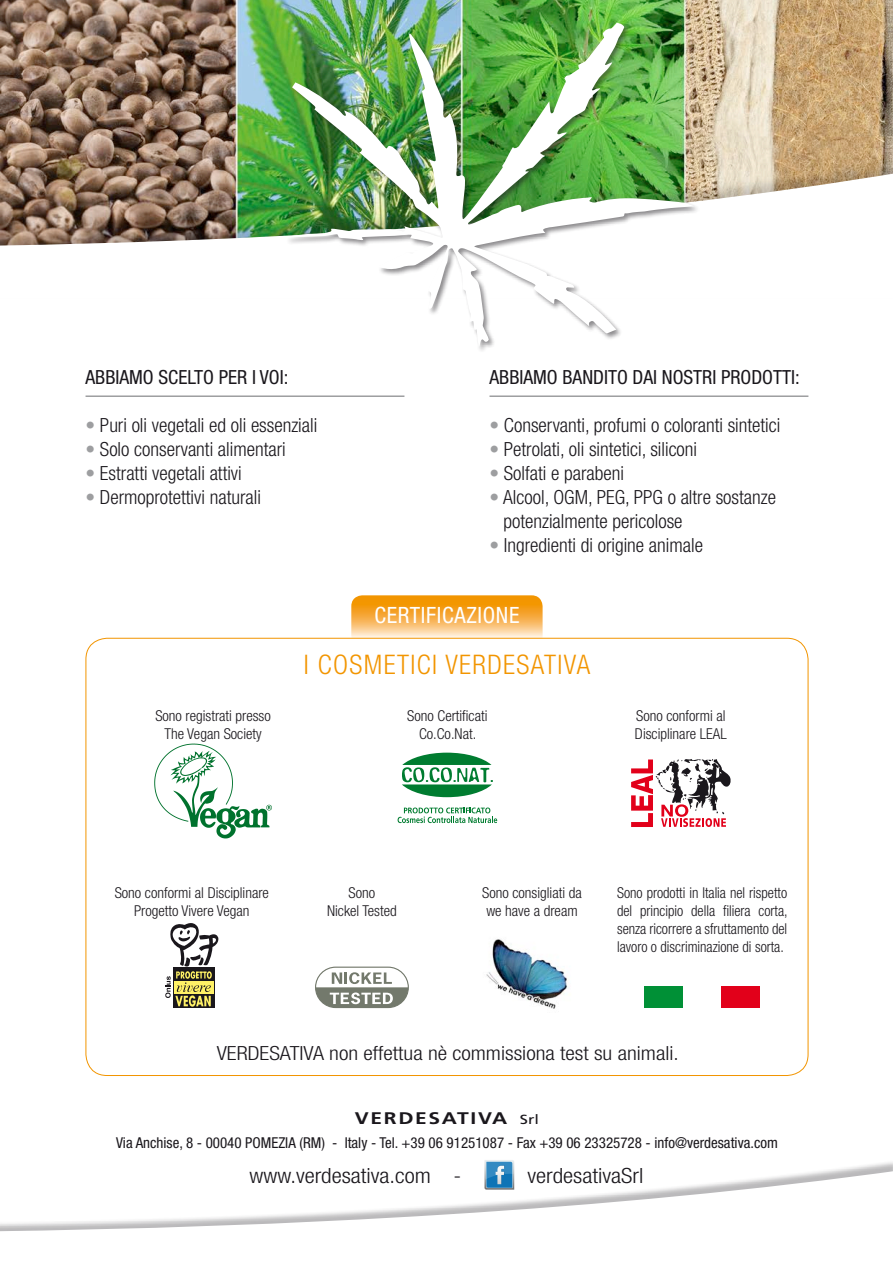
<style>
.page{position:relative;width:893px;height:1263px;background:#fff}
.page>*{position:absolute;margin:0;border:0;box-sizing:border-box;transform-origin:0 0}
.t1{font:300 condensed 27px "Helvetica Neue LT Std";letter-spacing:.05em;color:#f29500}
.t2{font:condensed 22.5px "Helvetica Neue LT Std";letter-spacing:.03em;color:#fff}
.t3{font:300 condensed 21px "Helvetica Neue LT Std";color:#1a171c;scale:1.12 1}
.t4{font:300 condensed 19.5px/24px "Helvetica Neue LT Std";color:#1a171c}
.t5{font:condensed 19.5px "Helvetica Neue LT Std";color:#1a171c}
.t6{font:300 condensed 19.5px "Helvetica Neue LT Std";color:#1a171c;scale:1.13 1}
.t7{font:700 16.8px "Frutiger LT Std";letter-spacing:.08em;color:#1a171c;scale:1.25 1}
.t8{font:300 condensed 15px/18px "Helvetica Neue LT Std";color:#1a171c;text-align:center}
.t9{font:300 condensed 15px/18px "Helvetica Neue LT Std";color:#1a171c;text-align:justify;scale:.96 1}
.t10{font:condensed 15px "Helvetica Neue LT Std";color:#1a171c}
.s1{color:#9d9ea0}
.s2{font-weight:400;font-size:13.2px}
</style>
<div class="page">
<img style="left:0;top:0;width:893px;height:155px">
<div style="left:0;top:155px;width:893px;height:145px;background:#1a171c;opacity:.2"></div>
<img style="left:0;top:171px;width:893px;height:128px">
<div style="left:285px;top:22px;width:416px;height:332px;background:#1a171c;opacity:.5"></div>
<img style="left:285px;top:23px;width:410px;height:324px">
<svg style="left:0;top:1169px;width:893px;height:63px"></svg>
<svg style="left:351px;top:595px;width:192px;height:43px;background:#f7b452"></svg>
<div style="left:645px;top:987px;width:38px;height:21px;background:#009036"></div>
<div style="left:721px;top:987px;width:38px;height:21px;background:#e2001a"></div>
<div style="left:173px;top:968px;width:41px;height:40px;background:#1a171c"></div>
<svg style="left:165px;top:923px;width:53px;height:84px"></svg>
<svg style="left:631px;top:759px;width:100px;height:68px"></svg>
<svg style="left:154px;top:743px;width:118px;height:95px"></svg>
<svg style="left:402px;top:753px;width:91px;height:44px"></svg>
<svg style="left:398px;top:807px;width:99px;height:16px"></svg>
<div style="left:316px;top:967px;width:92px;height:40px;background:#73796c;border-radius:20px"></div>
<svg style="left:316px;top:968px;width:92px;height:36px"></svg>
<div style="left:315px;top:966px;width:94px;height:42px;border:1px solid #73796c;border-radius:20px"></div>
<img style="left:486px;top:939px;width:82px;height:70px">
<hr style="left:86px;top:395px;width:318px;height:2px;background:#9d9ea0">
<hr style="left:489px;top:395px;width:319px;height:2px;background:#9d9ea0">
<svg style="left:484px;top:1160px;width:30px;height:29px"></svg>
<p class="t5" style="left:86px;top:366px;width:204px">ABBIAMO SCELTO PER I VOI:</p>
<p class="t4" style="left:86px;top:413px;width:233px"><span class="s1">•</span> Puri oli vegetali ed oli essenziali</p>
<p class="t4" style="left:86px;top:437px;width:202px"><span class="s1">•</span> Solo conservanti alimentari</p>
<p class="t4" style="left:86px;top:461px;width:158px"><span class="s1">•</span> Estratti vegetali attivi</p>
<p class="t4" style="left:86px;top:485px;width:177px"><span class="s1">•</span> Dermoprotettivi naturali</p>
<p class="t5" style="left:489px;top:366px;width:312px">ABBIAMO BANDITO DAI NOSTRI PRODOTTI:</p>
<p class="t4" style="left:489px;top:413px;width:292px"><span class="s1">•</span> Conservanti, profumi o coloranti sintetici</p>
<p class="t4" style="left:489px;top:437px;width:209px"><span class="s1">•</span> Petrolati, oli sintetici, siliconi</p>
<p class="t4" style="left:489px;top:461px;width:136px"><span class="s1">•</span> Solfati e parabeni</p>
<p class="t4" style="left:504px;top:485px;width:274px;text-indent:-14px"><span class="s1">•</span> Alcool, OGM, PEG, PPG o altre sostanze potenzialmente pericolose</p>
<p class="t4" style="left:489px;top:533px;width:215px"><span class="s1">•</span> Ingredienti di origine animale</p>
<p class="t2" style="left:374px;top:602px;width:147px">CERTIFICAZIONE</p>
<h1 class="t1" style="left:304px;top:649px;width:288px">I COSMETICI VERDESATIVA</h1>
<p class="t8" style="left:155px;top:707px;width:117px">Sono registrati presso<br>The Vegan Society</p>
<p class="t8" style="left:407px;top:707px;width:82px">Sono Certificati<br>Co.Co.Nat.</p>
<p class="t8" style="left:635px;top:707px;width:93px;text-align:left">Sono conformi al<br>Disciplinare LEAL</p>
<p class="t8" style="left:115px;top:884px;width:156px">Sono conformi al Disciplinare<br>Progetto Vivere Vegan</p>
<p class="t8" style="left:327px;top:884px;width:71px">Sono<br>Nickel Tested</p>
<p class="t8" style="left:482px;top:884px;width:101px;text-align:left">Sono consigliati da we have a dream</p>
<p class="t9" style="left:617px;top:884px;width:179px">Sono prodotti in Italia nel rispetto del principio della filiera corta, senza ricorrere a sfruttamento del lavoro o discriminazione di sorta.</p>
<p class="t6" style="left:217px;top:1042px;width:410px">VERDESATIVA non effettua nè commissiona test su animali.</p>
<p class="t7" style="left:355px;top:1108px;width:149px">VERDESATIVA <span class="s2">Srl</span></p>
<p class="t10" style="left:116px;top:1134px;width:663px">Via Anchise, 8 - 00040 POMEZIA (RM) - Italy - Tel. +39 06 91251087 - Fax +39 06 23325728 - info@verdesativa.com</p>
<p class="t3" style="left:249px;top:1164px;width:191px">www.verdesativa.com -</p>
<p class="t3" style="left:528px;top:1164px;width:105px">verdesativaSrl</p>
</div>
